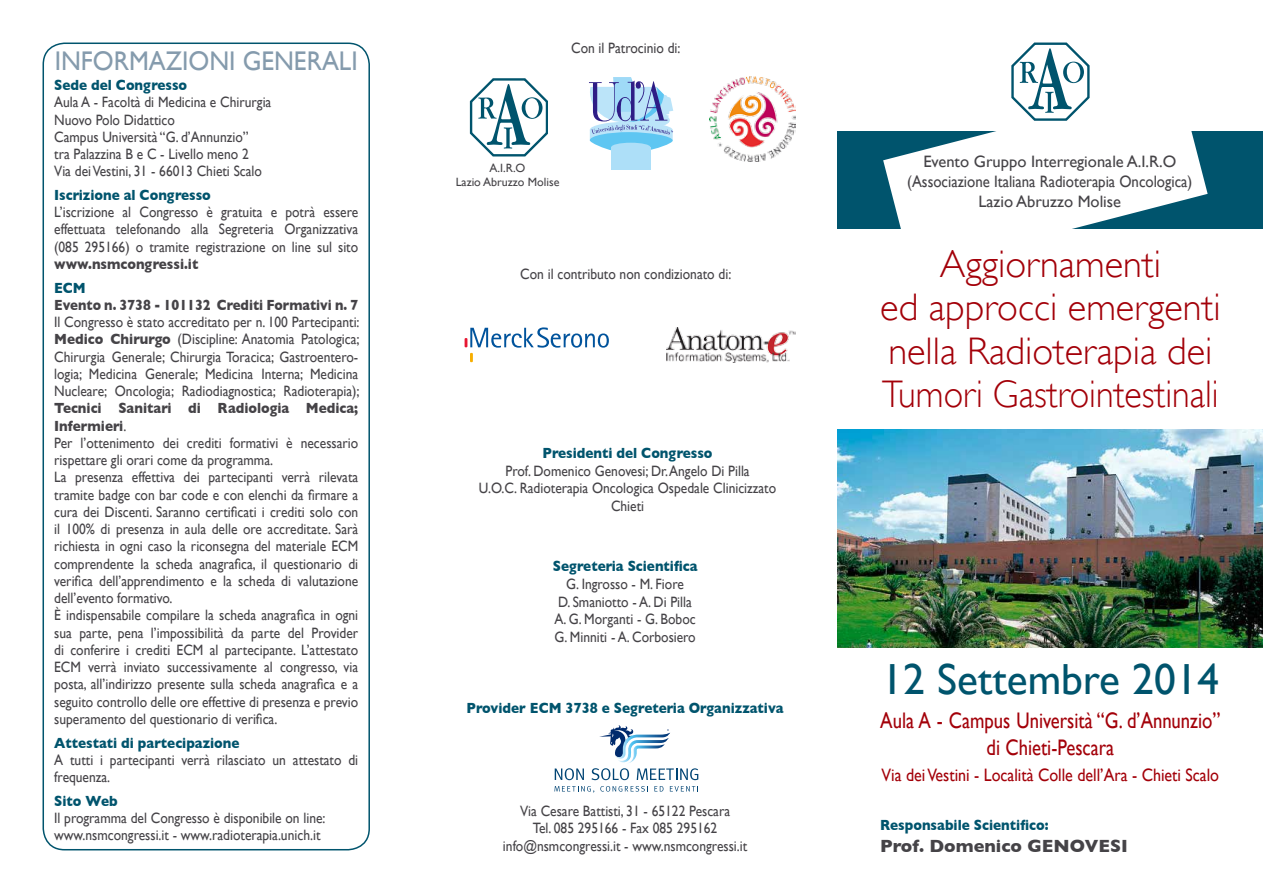
<style>
.page{position:relative;width:1263px;height:893px;background:#fff}
.page>*{position:absolute;margin:0;border:0;box-sizing:border-box;transform-origin:0 0}
.t1{font:43.5px "Gill Sans";color:#00546d}
.t2{font:300 38.4px/43.5px "Gill Sans";color:#a30009;text-align:center}
.t3{font:27px "Gill Sans";color:#859bad;scale:.94 1}
.t4{font:22.5px/27px "Gill Sans";color:#a30009;text-align:center;scale:.83 1}
.t5{font:18px "Gill Sans";color:#a30009;scale:.89 1}
.t6{font:700 18px "Gill Sans";color:#454347}
.t7{font:16.5px/19.8px "Gill Sans";color:#454347;text-align:center}
.t8{font:15px/17.2px "Gill Sans";color:#454347;scale:.9 1}
.t9{font:700 15px "Gill Sans";color:#00546d;scale:.9 1}
.t10{font:700 15px "Gill Sans";color:#454347;scale:.88 1}
.t11{font:700 15px "Gill Sans";color:#454347;scale:.9 1}
.t12{font:12px/14.4px "Gill Sans";color:#454347;text-align:center}
.s1{font-weight:700}
</style>
<div class="page">
<div style="left:43px;top:43px;width:327px;height:807px;border:2px solid #00546d;border-radius:21px"></div>
<div style="left:838px;top:131px;width:425px;height:98px;background:#00546d"></div>
<svg style="left:883px;top:84px;width:324px;height:145px;fill:#fff"></svg>
<svg style="left:1011px;top:43px;width:78px;height:78px"></svg>
<svg style="left:470px;top:78px;width:78px;height:78px"></svg>
<div style="left:611px;top:147px;width:39px;height:22px;background:#addff8"></div>
<svg style="left:589px;top:77px;width:84px;height:75px"></svg>
<img style="left:710px;top:77px;width:85px;height:85px">
<svg style="left:554px;top:786px;width:40px;height:7px"></svg>
<svg style="left:600px;top:786px;width:48px;height:6px"></svg>
<svg style="left:654px;top:786px;width:9px;height:5px"></svg>
<svg style="left:670px;top:786px;width:28px;height:5px"></svg>
<svg style="left:555px;top:768px;width:29px;height:12px"></svg>
<svg style="left:591px;top:725px;width:107px;height:55px"></svg>
<img style="left:838px;top:429px;width:425px;height:218px">
<svg style="left:465px;top:327px;width:144px;height:35px"></svg>
<img style="left:667px;top:327px;width:128px;height:36px">
<h3 class="t3" style="left:55px;top:45px;width:324px">INFORMAZIONI GENERALI</h3>
<p class="t9" style="left:54px;top:76px;width:149px">Sede del Congresso</p>
<p class="t8" style="left:54px;top:94px;width:243px">Aula A - Facoltà di Medicina e Chirurgia Nuovo Polo Didattico<br>Campus Università “G. d’Annunzio”<br>tra Palazzina B e C - Livello meno 2<br>Via dei Vestini, 31 - 66013 Chieti Scalo</p>
<p class="t9" style="left:54px;top:186px;width:176px">Iscrizione al Congresso</p>
<p class="t8" style="left:54px;top:203px;width:339px;text-align:justify">L’iscrizione al Congresso è gratuita e potrà essere effettuata telefonando alla Segreteria Organizzativa (085 295166) o tramite registrazione on line sul sito</p>
<p class="t11" style="left:54px;top:255px;width:162px">www.nsmcongressi.it</p>
<p class="t9" style="left:54px;top:279px;width:37px">ECM</p>
<p class="t10" style="left:54px;top:296px;width:347px">Evento n. 3738 - 101132 Crediti Formativi n. 7</p>
<p class="t8" style="left:54px;top:313px;width:341px;text-align:justify">Il Congresso è stato accreditato per n. 100 Partecipanti:<br><span class="s1">Medico Chirurgo</span> (Discipline: Anatomia Patologica; Chirurgia Generale; Chirurgia Toracica; Gastroentero&shy;logia; Medicina Generale; Medicina Interna; Medicina Nucleare; Oncologia; Radiodiagnostica; Radioterapia);</p>
<p class="t8" style="left:54px;top:400px;width:339px"><span class="s1">Tecnici Sanitari di Radiologia Medica; Infermieri</span>.<br>Per l’ottenimento dei crediti formativi è necessario rispettare gli orari come da programma.<br>La presenza effettiva dei partecipanti verrà rilevata tramite badge con bar code e con elenchi da firmare a cura dei Discenti. Saranno certificati i crediti solo con il 100% di presenza in aula delle ore accreditate. Sarà richiesta in ogni caso la riconsegna del materiale ECM comprendente la scheda anagrafica, il questionario di verifica dell’apprendimento e la scheda di valutazione dell’evento formativo.<br>È indispensabile compilare la scheda anagrafica in ogni sua parte, pena l’impossibilità da parte del Provider di conferire i crediti ECM al partecipante. L’attestato ECM verrà inviato successivamente al congresso, via posta, all’indirizzo presente sulla scheda anagrafica e a seguito controllo delle ore effettive di presenza e previo superamento del questionario di verifica.</p>
<p class="t9" style="left:54px;top:734px;width:207px">Attestati di partecipazione</p>
<p class="t8" style="left:54px;top:751px;width:339px">A tutti i partecipanti verrà rilasciato un attestato di frequenza.</p>
<p class="t9" style="left:54px;top:792px;width:72px">Sito Web</p>
<p class="t8" style="left:54px;top:809px;width:303px">Il programma del Congresso è disponibile on line: www.nsmcongressi.it - www.radioterapia.unich.it</p>
<p class="t8" style="left:571px;top:39px;width:123px">Con il Patrocinio di:</p>
<p class="t12" style="left:456px;top:160px;width:105px">A.I.R.O<br>Lazio Abruzzo Molise</p>
<p class="t8" style="left:520px;top:265px;width:236px">Con il contributo non condizionato di:</p>
<p class="t9" style="left:543px;top:444px;width:190px">Presidenti del Congresso</p>
<p class="t8" style="left:479px;top:462px;width:332px;line-height:17.7px;text-align:center">Prof. Domenico Genovesi; Dr. Angelo Di Pilla<br>U.O.C. Radioterapia Oncologica Ospedale Clinicizzato<br>Chieti</p>
<p class="t9" style="left:553px;top:557px;width:162px">Segreteria Scientifica</p>
<p class="t8" style="left:554px;top:575px;width:158px;line-height:17.7px;text-align:center">G. Ingrosso - M. Fiore<br>D. Smaniotto - A. Di Pilla<br>A. G. Morganti - G. Boboc<br>G. Minniti - A. Corbosiero</p>
<p class="t9" style="left:467px;top:699px;width:354px">Provider ECM 3738 e Segreteria Organizzativa</p>
<p class="t8" style="left:503px;top:801px;width:273px;line-height:17.7px;text-align:center">Via Cesare Battisti, 31 - 65122 Pescara<br>Tel. 085 295166 - Fax 085 295162 info@nsmcongressi.it - www.nsmcongressi.it</p>
<p class="t7" style="left:907px;top:151px;width:287px">Evento Gruppo Interregionale A.I.R.O (Associazione Italiana Radioterapia Oncologica)<br>Lazio Abruzzo Molise</p>
<h2 class="t2" style="left:880px;top:240px;width:342px">Aggiornamenti<br>ed approcci emergenti nella Radioterapia dei<br>Tumori Gastrointestinali</h2>
<h1 class="t1" style="left:881px;top:654px;width:339px">12 Settembre 2014</h1>
<h3 class="t4" style="left:880px;top:706px;width:411px">Aula A - Campus Università “G. d’Annunzio” di Chieti-Pescara</h3>
<p class="t5" style="left:882px;top:764px;width:381px">Via dei Vestini - Località Colle dell’Ara - Chieti Scalo</p>
<p class="t9" style="left:880px;top:816px;width:188px">Responsabile Scientifico:</p>
<p class="t6" style="left:880px;top:835px;width:249px">Prof. Domenico GENOVESI</p>
</div>
